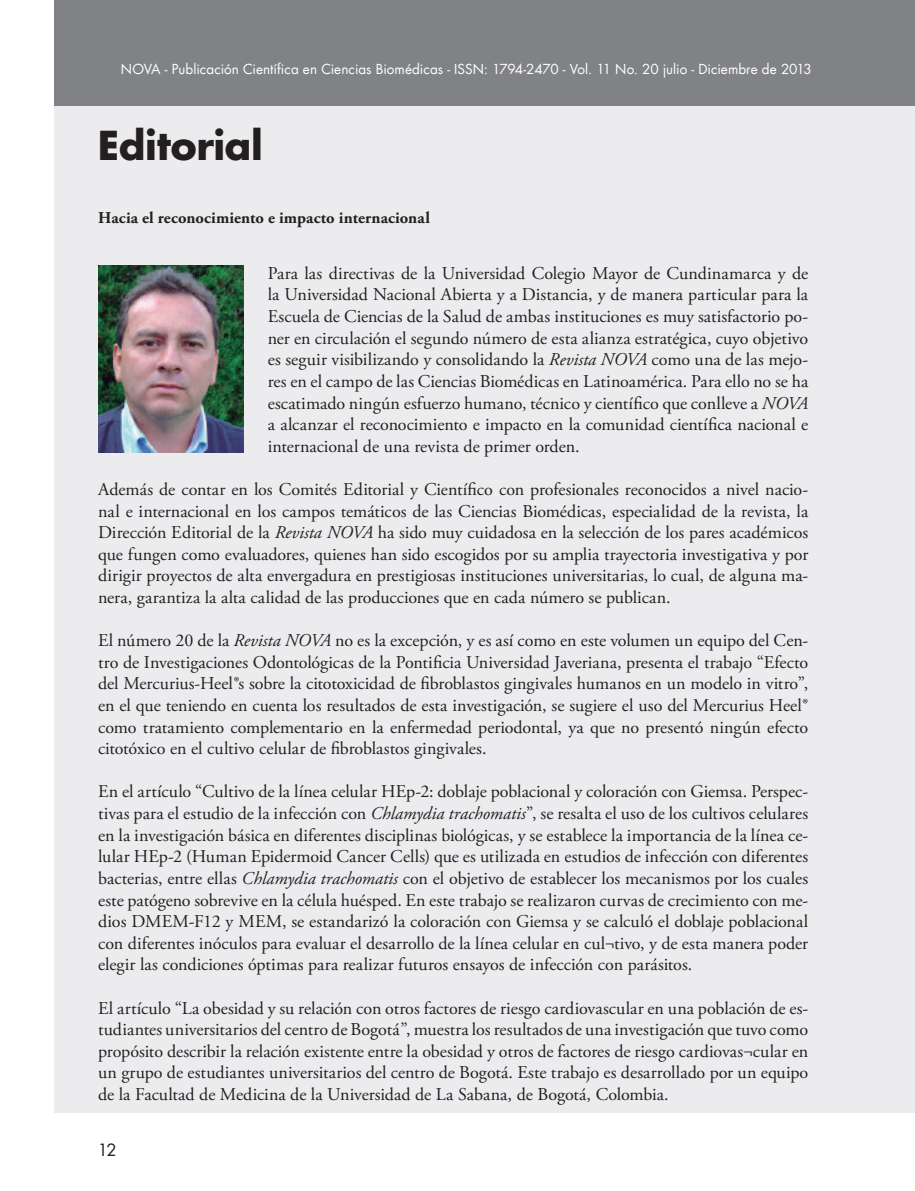
<style>
.page{position:relative;width:915px;height:1191px;background:#fff}
.page>*{position:absolute;margin:0;border:0;box-sizing:border-box;transform-origin:0 0}
.t1{font:700 39px "Futura LT";letter-spacing:-.01em;color:#231f20}
.t2{font:18px/21.6px "Adobe Garamond Pro";color:#231f20;text-align:justify}
.t3{font:700 16.5px "Adobe Garamond Pro";letter-spacing:.005em;color:#231f20}
.t4{font:16.5px "Futura LT";color:#231f20}
.t5{font:13.5px "Futura LT";color:#fff}
.s1{font-style:italic}
</style>
<div class="page">
<div style="left:54px;top:54px;width:860px;height:1058px;background:#ececee"></div>
<div style="left:54px;top:0;width:860px;height:106px;background:#808285"></div>
<img style="left:98px;top:265px;width:146px;height:187px">
<p class="t5" style="left:121px;top:61px;width:692px">NOVA - Publicación Científica en Ciencias Biomédicas - Issn : 1794-2470 - Vol. 11 No. 20 julio - Diciembre de 2013</p>
<h1 class="t1" style="left:98px;top:119px;width:166px">Editorial</h1>
<p class="t3" style="left:98px;top:208px;width:333px">Hacia el reconocimiento e impacto internacional</p>
<p class="t2" style="left:268px;top:263px;width:542px">Para las directivas de la Universidad Colegio Mayor de Cundinamarca y de la Universidad Nacional Abierta y a Distancia, y de manera particular para la Escuela de Ciencias de la Salud de ambas instituciones es muy satisfactorio po&shy;ner en circulación el segundo número de esta alianza estratégica, cuyo objetivo es seguir visibilizando y consolidando la <span class="s1">Revista NOVA</span> como una de las mejo&shy;res en el campo de las Ciencias Biomédicas en Latinoamérica. Para ello no se ha escatimado ningún esfuerzo humano, técnico y científico que conlleve a <span class="s1">NOVA </span>a alcanzar el reconocimiento e impacto en la comunidad científica nacional e internacional de una revista de primer orden.</p>
<p class="t2" style="left:98px;top:479px;width:711px">Además de contar en los Comités Editorial y Científico con profesionales reconocidos a nivel nacio&shy;nal e internacional en los campos temáticos de las Ciencias Biomédicas, especialidad de la revista, la Dirección Editorial de la <span class="s1">Revista NOVA</span> ha sido muy cuidadosa en la selección de los pares académicos que fungen como evaluadores, quienes han sido escogidos por su amplia trayectoria investigativa y por dirigir proyectos de alta envergadura en prestigiosas instituciones universitarias, lo cual, de alguna ma&shy;nera, garantiza la alta calidad de las producciones que en cada número se publican.</p>
<p class="t2" style="left:98px;top:630px;width:711px">El número 20 de la <span class="s1">Revista NOVA</span> no es la excepción, y es así como en este volumen un equipo del Cen&shy;tro de Investigaciones Odontológicas de la Pontificia Universidad Javeriana, presenta el trabajo “Efecto del Mercurius-Heel®s sobre la citotoxicidad de fibroblastos gingivales humanos en un modelo in vitro”, en el que teniendo en cuenta los resultados de esta investigación, se sugiere el uso del Mercurius Heel® como tratamiento complementario en la enfermedad periodontal, ya que no presentó ningún efecto citotóxico en el cultivo celular de fibroblastos gingivales.</p>
<p class="t2" style="left:98px;top:781px;width:711px">En el artículo “Cultivo de la línea celular HEp-2: doblaje poblacional y coloración con Giemsa. Perspec&shy;tivas para el estudio de la infección con <span class="s1">Chlamydia trachomatis</span>”, se resalta el uso de los cultivos celulares en la investigación básica en diferentes disciplinas biológicas, y se establece la importancia de la línea ce&shy;lular HEp-2 (Human Epidermoid Cancer Cells) que es utilizada en estudios de infección con diferentes bacterias, entre ellas <span class="s1">Chlamydia trachomatis</span> con el objetivo de establecer los mecanismos por los cuales este patógeno sobrevive en la célula huésped. En este trabajo se realizaron curvas de crecimiento con me&shy;dios DMEM-F12 y MEM, se estandarizó la coloración con Giemsa y se calculó el doblaje poblacional con diferentes inóculos para evaluar el desarrollo de la línea celular en cul¬tivo, y de esta manera poder elegir las condiciones óptimas para realizar futuros ensayos de infección con parásitos.</p>
<p class="t2" style="left:98px;top:997px;width:711px">El artículo “La obesidad y su relación con otros factores de riesgo cardiovascular en una población de es&shy;tudiantes universitarios del centro de Bogotá”, muestra los resultados de una investigación que tuvo como propósito describir la relación existente entre la obesidad y otros de factores de riesgo cardiovas¬cular en un grupo de estudiantes universitarios del centro de Bogotá. Este trabajo es desarrollado por un equipo de la Facultad de Medicina de la Universidad de La Sabana, de Bogotá, Colombia.</p>
<p class="t4" style="left:98px;top:1139px;width:20px">12</p>
</div>
